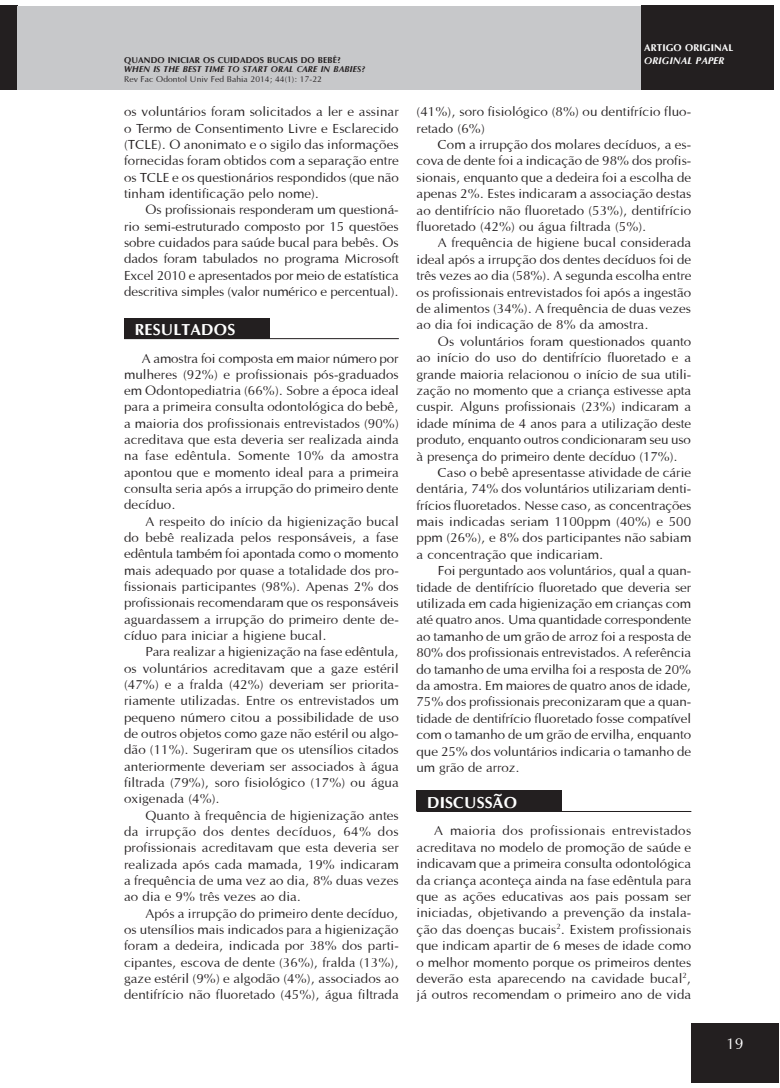
<style>
.page{position:relative;width:780px;height:1088px;background:#fff}
.page>*{position:absolute;margin:0;border:0;box-sizing:border-box;transform-origin:0 0}
.t1{font:700 16.25px "Optane";color:#fff}
.t2{font:16.25px "Optane";color:#fff}
.t3{font:13.75px/16.4px "Optane";letter-spacing:-.01em;color:#231f20;text-align:justify}
.t4{font:700 10px "Optane";color:#fff}
.t5{font:italic 700 10px "Optane";color:#fff}
.t6{font:italic 700 8.75px "Optane";color:#231f20}
.t7{font:8.75px "Optane";color:#231f20}
.t8{font:700 8.75px "Optane";color:#231f20}
</style>
<div class="page">
<div style="left:0;top:6px;width:18px;height:84px;background:#231f20"></div>
<div style="left:18px;top:6px;width:638px;height:84px;background:#c7c8ca"></div>
<div style="left:641px;top:5px;width:133px;height:85px;background:#231f20"></div>
<div style="left:691px;top:1022px;width:88px;height:60px;background:#231f20"></div>
<hr style="left:124px;top:338px;width:275px;height:1px;background:#231f20">
<div style="left:124px;top:318px;width:145px;height:20px;background:#231f20"></div>
<hr style="left:416px;top:811px;width:275px;height:1px;background:#231f20">
<div style="left:416px;top:791px;width:146px;height:20px;background:#231f20"></div>
<p class="t8" style="left:124px;top:55px;width:218px">QUANDO INICIAR OS CUIDADOS BUCAIS DO BEBÊ?</p>
<p class="t6" style="left:124px;top:64px;width:243px">WHEN IS THE BEST TIME TO START ORAL CARE IN BABIES?</p>
<p class="t7" style="left:124px;top:74px;width:199px">Rev Fac Odontol Univ Fed Bahia 2014; 44(1): 17-22</p>
<p class="t3" style="left:124px;top:103px;width:276px">os voluntários foram solicitados a ler e assinar o Termo de Consentimento Livre e Esclarecido (TCLE). O anonimato e o sigilo das informações fornecidas foram obtidos com a separação entre os TCLE e os questionários respondidos (que não tinham identificação pelo nome).</p>
<p class="t3" style="left:124px;top:201px;width:276px;text-indent:21px">Os profissionais responderam um questioná&shy;rio semi-estruturado composto por 15 questões sobre cuidados para saúde bucal para bebês. Os dados foram tabulados no programa Microsoft Excel 2010 e apresentados por meio de estatística descritiva simples (valor numérico e percentual).</p>
<p class="t1" style="left:135px;top:320px;width:102px">RESULTADOS</p>
<p class="t3" style="left:124px;top:350px;width:276px;text-indent:18px">A amostra foi composta em maior número por mulheres (92%) e profissionais pós-graduados em Odontopediatria (66%). Sobre a época ideal para a primeira consulta odontológica do bebê, a maioria dos profissionais entrevistados (90%) acreditava que esta deveria ser realizada ainda na fase edêntula. Somente 10% da amostra apontou que e momento ideal para a primeira consulta seria após a irrupção do primeiro dente decíduo.</p>
<p class="t3" style="left:124px;top:513px;width:276px;text-indent:21px">A respeito do início da higienização bucal do bebê realizada pelos responsáveis, a fase edêntula também foi apontada como o momento mais adequado por quase a totalidade dos pro&shy;fissionais participantes (98%). Apenas 2% dos profissionais recomendaram que os responsáveis aguardassem a irrupção do primeiro dente de&shy;cíduo para iniciar a higiene bucal.</p>
<p class="t3" style="left:124px;top:643px;width:276px;text-indent:21px">Para realizar a higienização na fase edêntula, os voluntários acreditavam que a gaze estéril (47%) e a fralda (42%) deveriam ser priorita&shy;riamente utilizadas. Entre os entrevistados um pequeno número citou a possibilidade de uso de outros objetos como gaze não estéril ou algo&shy;dão (11%). Sugeriram que os utensílios citados anteriormente deveriam ser associados à água filtrada (79%), soro fisiológico (17%) ou água oxigenada (4%).</p>
<p class="t3" style="left:124px;top:807px;width:276px;text-indent:21px">Quanto à frequência de higienização antes da irrupção dos dentes decíduos, 64% dos profissionais acreditavam que esta deveria ser realizada após cada mamada, 19% indicaram a frequência de uma vez ao dia, 8% duas vezes ao dia e 9% três vezes ao dia.</p>
<p class="t3" style="left:124px;top:905px;width:276px;text-indent:21px">Após a irrupção do primeiro dente decíduo, os utensílios mais indicados para a higienização foram a dedeira, indicada por 38% dos parti&shy;cipantes, escova de dente (36%), fralda (13%), gaze estéril (9%) e algodão (4%), associados ao dentifrício não fluoretado (45%), água filtrada</p>
<p class="t4" style="left:644px;top:42px;width:91px">ARTIGO ORIGINAL</p>
<p class="t5" style="left:644px;top:54px;width:82px">ORIGINAL PAPER</p>
<p class="t3" style="left:416px;top:103px;width:276px">(41%), soro fisiológico (8%) ou dentifrício fluo&shy;retado (6%)</p>
<p class="t3" style="left:416px;top:136px;width:276px;text-indent:21px">Com a irrupção dos molares decíduos, a es&shy;cova de dente foi a indicação de 98% dos profis&shy;sionais, enquanto que a dedeira foi a escolha de apenas 2%. Estes indicaram a associação destas ao dentifrício não fluoretado (53%), dentifrício fluoretado (42%) ou água filtrada (5%).</p>
<p class="t3" style="left:416px;top:235px;width:276px;text-indent:21px">A frequência de higiene bucal considerada ideal após a irrupção dos dentes decíduos foi de três vezes ao dia (58%). A segunda escolha entre os profissionais entrevistados foi após a ingestão de alimentos (34%). A frequência de duas vezes ao dia foi indicação de 8% da amostra.</p>
<p class="t3" style="left:438px;top:333px;width:255px">Os voluntários foram questionados quanto</p>
<p class="t3" style="left:416px;top:349px;width:276px">ao início do uso do dentifrício fluoretado e a</p>
<p class="t3" style="left:416px;top:366px;width:276px">grande maioria relacionou o início de sua utili-</p>
<p class="t3" style="left:416px;top:382px;width:276px">zação no momento que a criança estivesse apta</p>
<p class="t3" style="left:416px;top:398px;width:276px">cuspir. Alguns profissionais (23%) indicaram a</p>
<p class="t3" style="left:416px;top:415px;width:276px">idade mínima de 4 anos para a utilização deste</p>
<p class="t3" style="left:416px;top:431px;width:276px">produto, enquanto outros condicionaram seu uso</p>
<p class="t3" style="left:416px;top:448px;width:263px">à presença do primeiro dente decíduo (17%).</p>
<p class="t3" style="left:438px;top:464px;width:255px">Caso o bebê apresentasse atividade de cárie</p>
<p class="t3" style="left:416px;top:480px;width:276px">dentária, 74% dos voluntários utilizariam denti-</p>
<p class="t3" style="left:416px;top:497px;width:276px">frícios fluoretados. Nesse caso, as concentrações</p>
<p class="t3" style="left:416px;top:513px;width:276px">mais indicadas seriam 1100ppm (40%) e 500</p>
<p class="t3" style="left:416px;top:530px;width:276px">ppm (26%), e 8% dos participantes não sabiam</p>
<p class="t3" style="left:416px;top:546px;width:188px">a concentração que indicariam.</p>
<p class="t3" style="left:438px;top:562px;width:255px">Foi perguntado aos voluntários, qual a quan-</p>
<p class="t3" style="left:416px;top:579px;width:276px">tidade de dentifrício fluoretado que deveria ser</p>
<p class="t3" style="left:416px;top:595px;width:276px">utilizada em cada higienização em crianças com</p>
<p class="t3" style="left:416px;top:611px;width:276px">até quatro anos. Uma quantidade correspondente</p>
<p class="t3" style="left:416px;top:628px;width:276px">ao tamanho de um grão de arroz foi a resposta de</p>
<p class="t3" style="left:416px;top:644px;width:276px">80% dos profissionais entrevistados. A referência</p>
<p class="t3" style="left:416px;top:661px;width:276px">do tamanho de uma ervilha foi a resposta de 20%</p>
<p class="t3" style="left:416px;top:677px;width:276px">da amostra. Em maiores de quatro anos de idade,</p>
<p class="t3" style="left:416px;top:693px;width:276px">75% dos profissionais preconizaram que a quan-</p>
<p class="t3" style="left:416px;top:710px;width:276px">tidade de dentifrício fluoretado fosse compatível</p>
<p class="t3" style="left:416px;top:726px;width:276px">com o tamanho de um grão de ervilha, enquanto</p>
<p class="t3" style="left:416px;top:743px;width:276px">que 25% dos voluntários indicaria o tamanho de</p>
<p class="t3" style="left:416px;top:759px;width:105px">um grão de arroz.</p>
<p class="t1" style="left:427px;top:793px;width:91px">DISCUSSÃO</p>
<p class="t3" style="left:416px;top:822px;width:276px;text-indent:18px">A maioria dos profissionais entrevistados acreditava no modelo de promoção de saúde e indicavam que a primeira consulta odontológica da criança aconteça ainda na fase edêntula para que as ações educativas aos pais possam ser iniciadas, objetivando a prevenção da instala&shy;ção das doenças bucais<sup>2</sup>. Existem profissionais que indicam apartir de 6 meses de idade como o melhor momento porque os primeiros dentes deverão esta aparecendo na cavidade bucal<sup>2</sup>, já outros recomendam o primeiro ano de vida</p>
<p class="t2" style="left:726px;top:1034px;width:19px">19</p>
</div>
